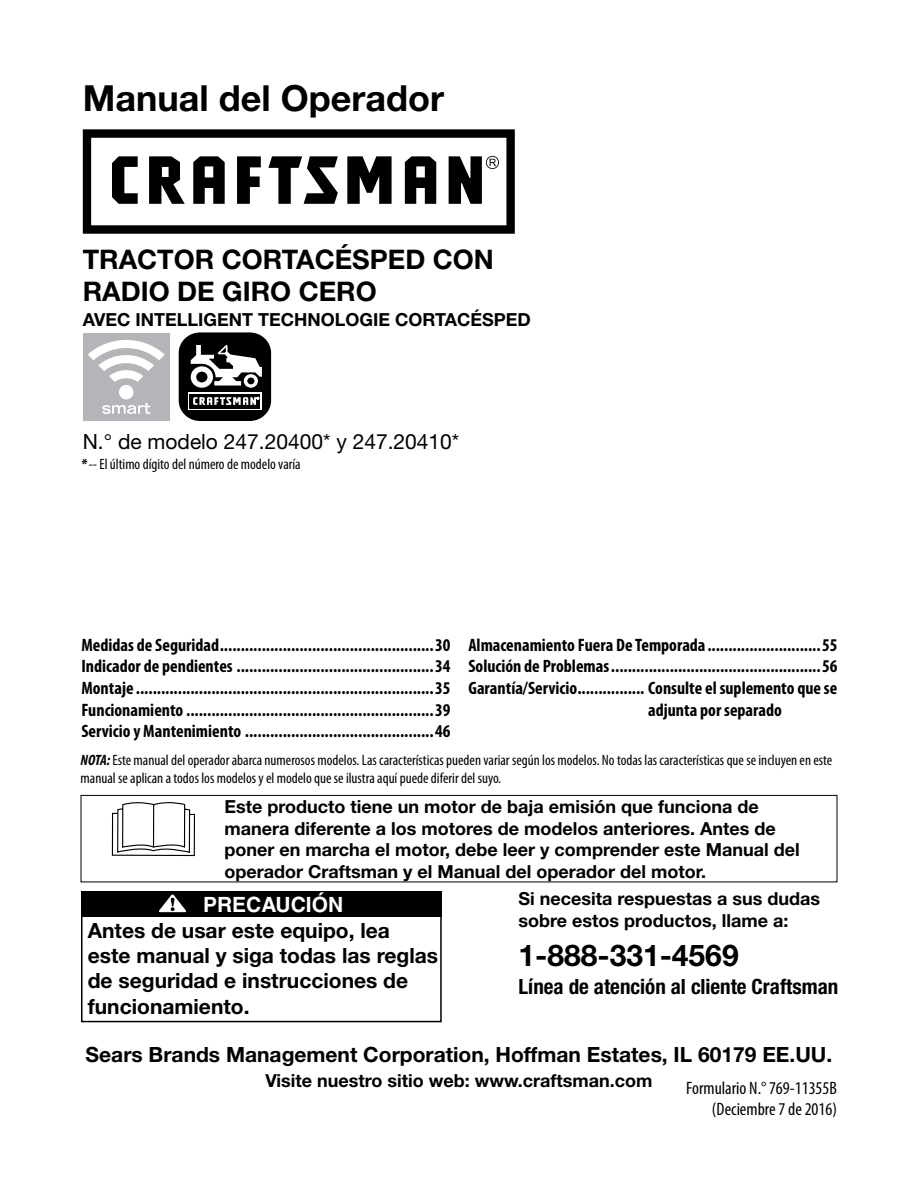
<style>
.page{position:relative;width:918px;height:1188px;background:#fff}
.page>*{position:absolute;margin:0;border:0;box-sizing:border-box;transform-origin:0 0}
.t1{font:700 36px "Helvetica Neue";color:#000}
.t2{font:700 30px "Helvetica Neue";color:#000}
.t3{font:700 27px/32.4px "Helvetica Neue";color:#000}
.t4{font:700 21px/25.2px "Helvetica Neue";color:#000}
.t5{font:700 condensed 21px "Helvetica Neue";color:#000}
.t6{font:21px "Helvetica Neue";color:#000}
.t7{font:700 21px "Helvetica";color:#fff}
.t8{font:700 condensed 18px/21.6px "Myriad Pro";color:#000;text-align:justify}
.t9{font:700 18px/21.6px "Helvetica Neue";color:#000}
.t10{font:condensed 18px/21.6px "Myriad Pro";color:#000;text-align:right}
.t11{font:condensed 15px/18px "Myriad Pro";color:#000}
.s1{font-weight:700;font-style:italic}
</style>
<div class="page">
<div style="left:179px;top:332px;width:92px;height:89px;background:#000;border-radius:21px"></div>
<svg style="left:196px;top:393px;width:66px;height:17px"></svg>
<div style="left:190px;top:394px;width:70px;height:14px;background:#000"></div>
<svg style="left:196px;top:397px;width:63px;height:8px"></svg>
<svg style="left:196px;top:345px;width:66px;height:43px"></svg>
<div style="left:83px;top:333px;width:87px;height:87px;background:#b3b5b8"></div>
<svg style="left:88px;top:342px;width:23px;height:36px"></svg>
<svg style="left:102px;top:405px;width:9px;height:9px"></svg>
<div style="left:81px;top:795px;width:756px;height:87px;border:1px solid #000"></div>
<svg style="left:111px;top:332px;width:85px;height:691px"></svg>
<div style="left:81px;top:891px;width:361px;height:131px;border:2px solid #000"></div>
<div style="left:81px;top:891px;width:361px;height:26px;background:#000"></div>
<svg style="left:159px;top:894px;width:28px;height:18px"></svg>
<svg style="left:83px;top:129px;width:432px;height:105px"></svg>
<h1 class="t1" style="left:83px;top:76px;width:363px">Manual del Operador</h1>
<h3 class="t3" style="left:83px;top:242px;width:413px">TRACTOR CORTACÉSPED CON<br>RADIO DE GIRO CERO</h3>
<p class="t9" style="left:83px;top:308px;width:450px">AVEC INTELLIGENT TECHNOLOGIE CORTACÉSPED</p>
<p class="t6" style="left:83px;top:429px;width:378px">N.° de modelo 247.20400* y 247.20410*</p>
<p class="t11" style="left:81px;top:455px;width:221px"><span class="s1">*</span> -- El último dígito del número de modelo varía</p>
<p class="t8" style="left:81px;top:634px;width:370px">Medidas de Seguridad...................................................30<br>Indicador de pendientes ...............................................34<br>Montaje .......................................................................35<br>Funcionamiento ...........................................................39<br>Servicio y Mantenimiento .............................................46</p>
<p class="t8" style="left:468px;top:634px;width:370px">Almacenamiento Fuera De Temporada...........................55</p>
<p class="t8" style="left:468px;top:655px;width:370px">Solución de Problemas..................................................56</p>
<p class="t8" style="left:468px;top:677px;width:370px">Garantía/Servicio................ Consulte el suplemento que se</p>
<p class="t8" style="left:648px;top:698px;width:135px">adjunta por separado</p>
<p class="t11" style="left:81px;top:751px;width:753px"><span class="s1">NOTA:</span> Este manual del operador abarca numerosos modelos. Las características pueden variar según los modelos. No todas las características que se incluyen en este manual se aplican a todos los modelos y el modelo que se ilustra aquí puede diferir del suyo.</p>
<p class="t9" style="left:225px;top:795px;width:577px">Este producto tiene un motor de baja emisión que funciona de manera diferente a los motores de modelos anteriores. Antes de poner en marcha el motor, debe leer y comprender este Manual del operador Craftsman y el Manual del operador del motor.</p>
<p class="t7" style="left:203px;top:892px;width:142px">PRECAUCIÓN</p>
<p class="t4" style="left:88px;top:917px;width:352px">Antes de usar este equipo, lea<br>este manual y siga todas las reglas de seguridad e instrucciones de funcionamiento.</p>
<p class="t9" style="left:519px;top:887px;width:303px">Si necesita respuestas a sus dudas sobre estos productos, llame a:</p>
<h2 class="t2" style="left:519px;top:936px;width:222px">1-888-331-4569</h2>
<p class="t5" style="left:519px;top:974px;width:321px">Línea de atención al cliente Craftsman</p>
<p class="t4" style="left:86px;top:1041px;width:748px">Sears Brands Management Corporation, Hoffman Estates, IL 60179 EE.UU.</p>
<p class="t9" style="left:266px;top:1069px;width:388px">Visite nuestro sitio web: www.craftsman.com</p>
<p class="t10" style="left:686px;top:1077px;width:152px">Formulario N.° 769-11355B (Deciembre 7 de 2016)</p>
</div>
